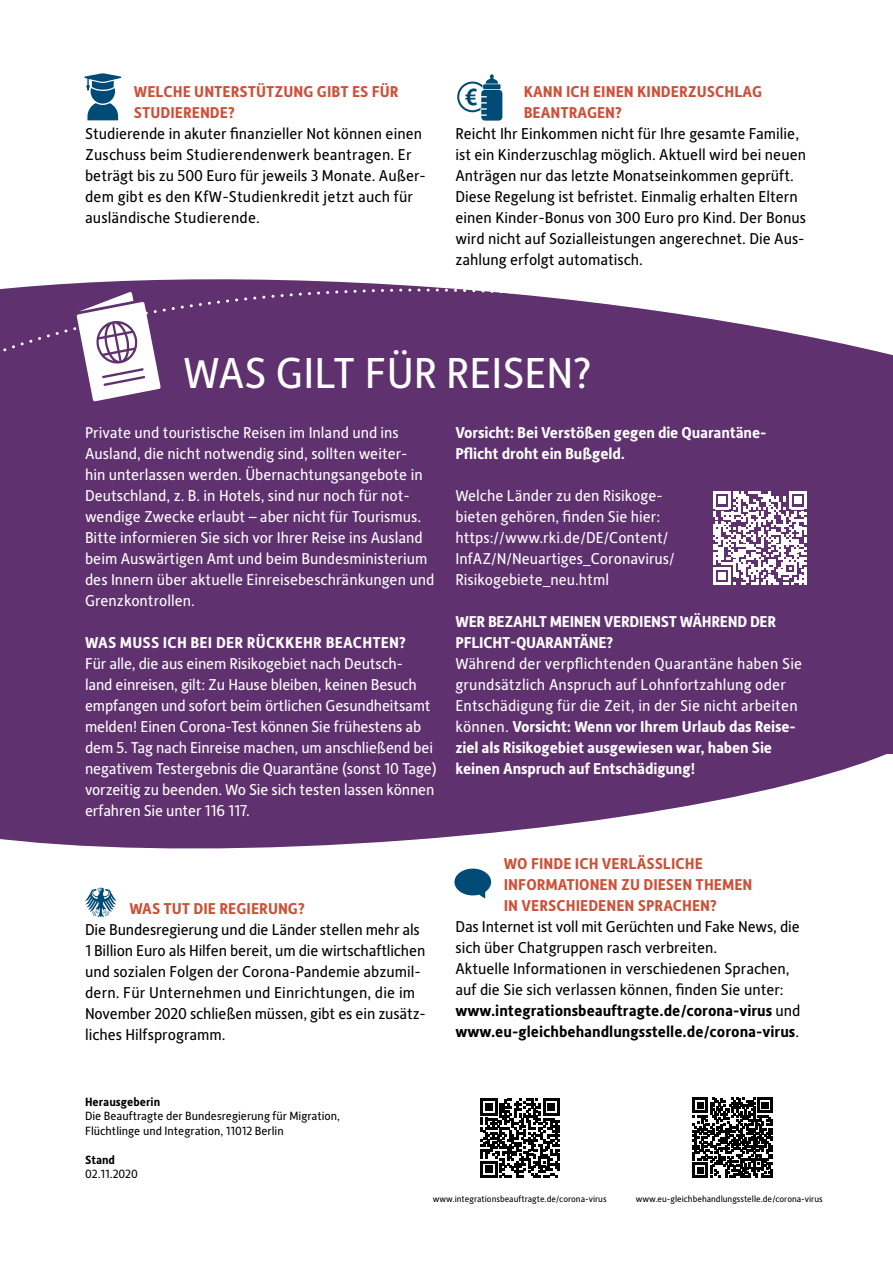
<style>
.page{position:relative;width:893px;height:1263px;background:#fff}
.page>*{position:absolute;margin:0;border:0;box-sizing:border-box;transform-origin:0 0}
.H1-gross{font:43.5px "Alber New";color:#fff}
.Fliesstext_kleiner{font:15.75px/21px "Alber New";color:#fff}
.Fliesstext_kleiner-2{font:15.75px/21px "Alber New";color:#000}
.H1-Orange_kleiner{font:700 15.75px/21px "Alber New";color:#cd5038}
.H2-Orange_kleiner{font:700 15.75px/21px "Alber New";color:#cd5038}
.Fliesstext_kleiner-3{font:700 15.75px/21px "Alber New";letter-spacing:-.01em;color:#fff}
.H2-Orange_kleiner-2{font:700 15.75px/21px "Alber New";letter-spacing:-.02em;color:#fff}
.H2-Orange_kleiner-3{font:700 15.75px "Alber New";letter-spacing:.01em;color:#fff}
.Fliesstext{font:12px/14.4px "Alber New";color:#000}
.H1-Impressum{font:700 12px "Alber New";color:#000}
.Fliesstext-2{font:9px "Alber New";color:#000}
.s1{font-weight:700}
</style>
<div class="page">
<div style="left:0;top:299px;width:893px;height:329px;background:#5f316e"></div>
<div style="left:0;top:279px;width:568px;height:225px;background:#5f316e"></div>
<svg style="left:575px;top:299px;width:318px;height:321px;background:#6d437a"></svg>
<svg style="left:0;top:628px;width:893px;height:221px;background:#70477e"></svg>
<svg style="left:77px;top:292px;width:84px;height:109px"></svg>
<svg style="left:85px;top:888px;width:32px;height:29px"></svg>
<svg style="left:454px;top:868px;width:37px;height:30px"></svg>
<svg style="left:480px;top:1099px;width:80px;height:79px"></svg>
<svg style="left:693px;top:1098px;width:80px;height:80px"></svg>
<svg style="left:457px;top:74px;width:45px;height:47px"></svg>
<svg style="left:84px;top:73px;width:37px;height:47px"></svg>
<svg style="left:713px;top:492px;width:93px;height:93px"></svg>
<h2 class="H2-Orange_kleiner" style="left:134px;top:81px;width:266px">WELCHE UNTERSTÜTZUNG GIBT ES FÜR<br>STUDIERENDE?</h2>
<p class="Fliesstext_kleiner-2" style="left:85px;top:123px;width:342px">Studierende in akuter finanzieller Not können einen Zuschuss beim Studierendenwerk beantragen. Er beträgt bis zu 500 Euro für jeweils 3 Monate. Außer&shy;dem gibt es den KfW-Studienkredit jetzt auch für ausländische Studierende.</p>
<h2 class="H2-Orange_kleiner" style="left:524px;top:81px;width:240px">KANN ICH EINEN KINDERZUSCHLAG<br>BEANTRAGEN?</h2>
<p class="Fliesstext_kleiner-2" style="left:455px;top:123px;width:352px">Reicht Ihr Einkommen nicht für Ihre gesamte Familie, ist ein Kinderzuschlag möglich. Aktuell wird bei neuen Anträgen nur das letzte Monatseinkommen geprüft.<br>Diese Regelung ist befristet. Einmalig erhalten Eltern einen Kinder-Bonus von 300 Euro pro Kind. Der Bonus wird nicht auf Sozialleistungen angerechnet. Die Aus&shy;zahlung erfolgt automatisch.</p>
<h1 class="H1-gross" style="left:183px;top:345px;width:410px">WAS GILT FÜR REISEN?</h1>
<p class="Fliesstext_kleiner" style="left:85px;top:421px;width:351px">Private und touristische Reisen im Inland und ins Ausland, die nicht notwendig sind, sollten weiter-<br>hin unterlassen werden. Übernachtungsangebote in Deutschland, z. B. in Hotels, sind nur noch für not&shy;wendige Zwecke erlaubt – aber nicht für Tourismus.<br>Bitte informieren Sie sich vor Ihrer Reise ins Ausland beim Auswärtigen Amt und beim Bundesministerium des Innern über aktuelle Einreisebeschränkungen und Grenzkontrollen.</p>
<h2 class="H2-Orange_kleiner-3" style="left:85px;top:632px;width:323px">WAS MUSS ICH BEI DER RÜCKKEHR BEACHTEN?</h2>
<p class="Fliesstext_kleiner" style="left:85px;top:652px;width:353px">Für alle, die aus einem Risikogebiet nach Deutsch-<br>land einreisen, gilt: Zu Hause bleiben, keinen Besuch empfangen und sofort beim örtlichen Gesundheitsamt melden! Einen Corona-Test können Sie frühestens ab dem 5. Tag nach Einreise machen, um anschließend bei negativem Testergebnis die Quarantäne (sonst 10 Tage) vorzeitig zu beenden. Wo Sie sich testen lassen können erfahren Sie unter 116 117.</p>
<p class="Fliesstext_kleiner-3" style="left:455px;top:421px;width:312px">Vorsicht: Bei Verstößen gegen die Quarantäne-<br>Pflicht droht ein Bußgeld.</p>
<p class="Fliesstext_kleiner" style="left:455px;top:484px;width:221px">Welche Länder zu den Risikoge&shy;bieten gehören, finden Sie hier: https://www.rki.de/DE/Content/<br>InfAZ/N/Neuartiges_Coronavirus/<br>Risikogebiete_neu.html</p>
<h2 class="H2-Orange_kleiner-2" style="left:455px;top:610px;width:322px">WER BEZAHLT MEINEN VERDIENST WÄHREND DER<br>PFLICHT-QUARANTÄNE?</h2>
<p class="Fliesstext_kleiner" style="left:455px;top:652px;width:348px">Während der verpflichtenden Quarantäne haben Sie grundsätzlich Anspruch auf Lohnfortzahlung oder Entschädigung für die Zeit, in der Sie nicht arbeiten können. <span class="s1">Vorsicht: Wenn vor Ihrem Urlaub das Reise&shy;ziel als Risikogebiet ausgewiesen war, haben Sie keinen Anspruch auf Entschädigung!</span></p>
<h2 class="H1-Orange_kleiner" style="left:129px;top:897px;width:177px">WAS TUT DIE REGIERUNG?</h2>
<p class="Fliesstext_kleiner-2" style="left:85px;top:918px;width:342px">Die Bundesregierung und die Länder stellen mehr als 1 Billion Euro als Hilfen bereit, um die wirtschaftlichen und sozialen Folgen der Corona-Pandemie abzumil&shy;dern. Für Unternehmen und Einrichtungen, die im November 2020 schließen müssen, gibt es ein zusätz&shy;liches Hilfsprogramm.</p>
<h2 class="H1-Orange_kleiner" style="left:504px;top:852px;width:250px">WO FINDE ICH VERLÄSSLICHE<br>INFORMATIONEN ZU DIESEN THEMEN<br>IN VERSCHIEDENEN SPRACHEN?</h2>
<p class="Fliesstext_kleiner-2" style="left:455px;top:915px;width:347px">Das Internet ist voll mit Gerüchten und Fake News, die sich über Chatgruppen rasch verbreiten.<br>Aktuelle Informationen in verschiedenen Sprachen, auf die Sie sich verlassen können, finden Sie unter: <span class="s1">www.integrationsbeauftragte.de/corona-virus</span> und <span class="s1">www.eu-gleichbehandlungsstelle.de/corona-virus</span>.</p>
<h1 class="H1-Impressum" style="left:85px;top:1094px;width:77px">Herausgeberin</h1>
<p class="Fliesstext" style="left:85px;top:1108px;width:257px">Die Beauftragte der Bundesregierung für Migration,<br>Flüchtlinge und Integration, 11012 Berlin</p>
<p class="Fliesstext" style="left:85px;top:1152px;width:54px"><span class="s1">Stand<br></span>02.11.2020</p>
<p class="Fliesstext-2" style="left:433px;top:1193px;width:175px">www.integrationsbeauftragte.de/corona-virus</p>
<p class="Fliesstext-2" style="left:636px;top:1193px;width:188px">www.eu-gleichbehandlungsstelle.de/corona-virus</p>
</div>
